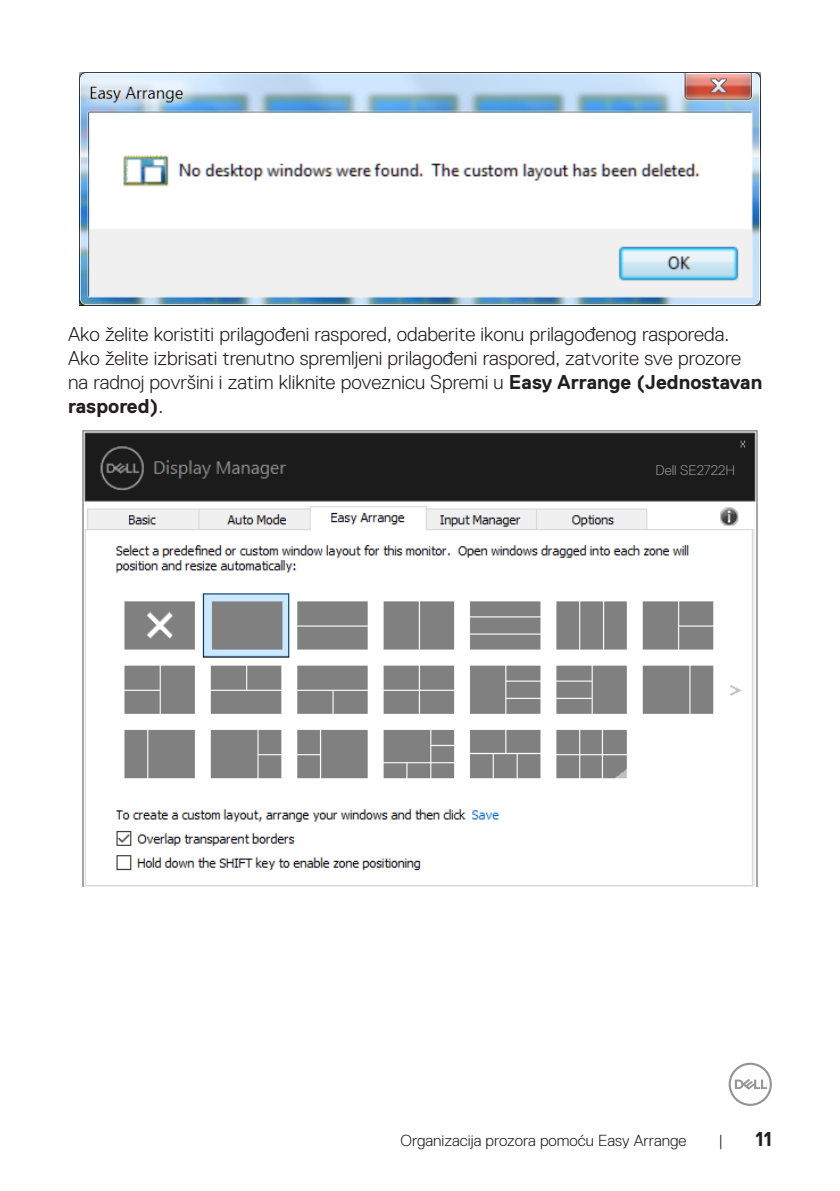
<style>
.page{position:relative;width:840px;height:1191px;background:#fff}
.page>*{position:absolute;margin:0;border:0;box-sizing:border-box;transform-origin:0 0}
.Paragraph{font:300 20px/24px "Dell Replica";color:#231f20}
.t1{font:700 20px "Dell Replica";color:#231f20}
.t2{font:300 16px "Dell Replica";color:#231f20}
.t3{font:300 14px "Dell Replica";color:#939393}
.s1{font-weight:700}
</style>
<div class="page">
<svg style="left:728px;top:1062px;width:43px;height:44px"></svg>
<img style="left:79px;top:72px;width:681px;height:233px">
<img style="left:82px;top:430px;width:676px;height:456px">
<p class="Paragraph" style="left:68px;top:322px;width:695px">Ako želite koristiti prilagođeni raspored, odaberite ikonu prilagođenog rasporeda.<br>Ako želite izbrisati trenutno spremljeni prilagođeni raspored, zatvorite sve prozore na radnoj površini i zatim kliknite poveznicu Spremi u <span class="s1">Easy Arrange (Jednostavan raspored)</span>.</p>
<p class="t3" style="left:655px;top:462px;width:81px">Dell SE2722H</p>
<p class="t2" style="left:400px;top:1131px;width:287px">Organizacija prozora pomoću Easy Arrange</p>
<p class="t2" style="left:718px;top:1131px;width:6px">|</p>
<p class="t1" style="left:755px;top:1127px;width:18px">11</p>
</div>
